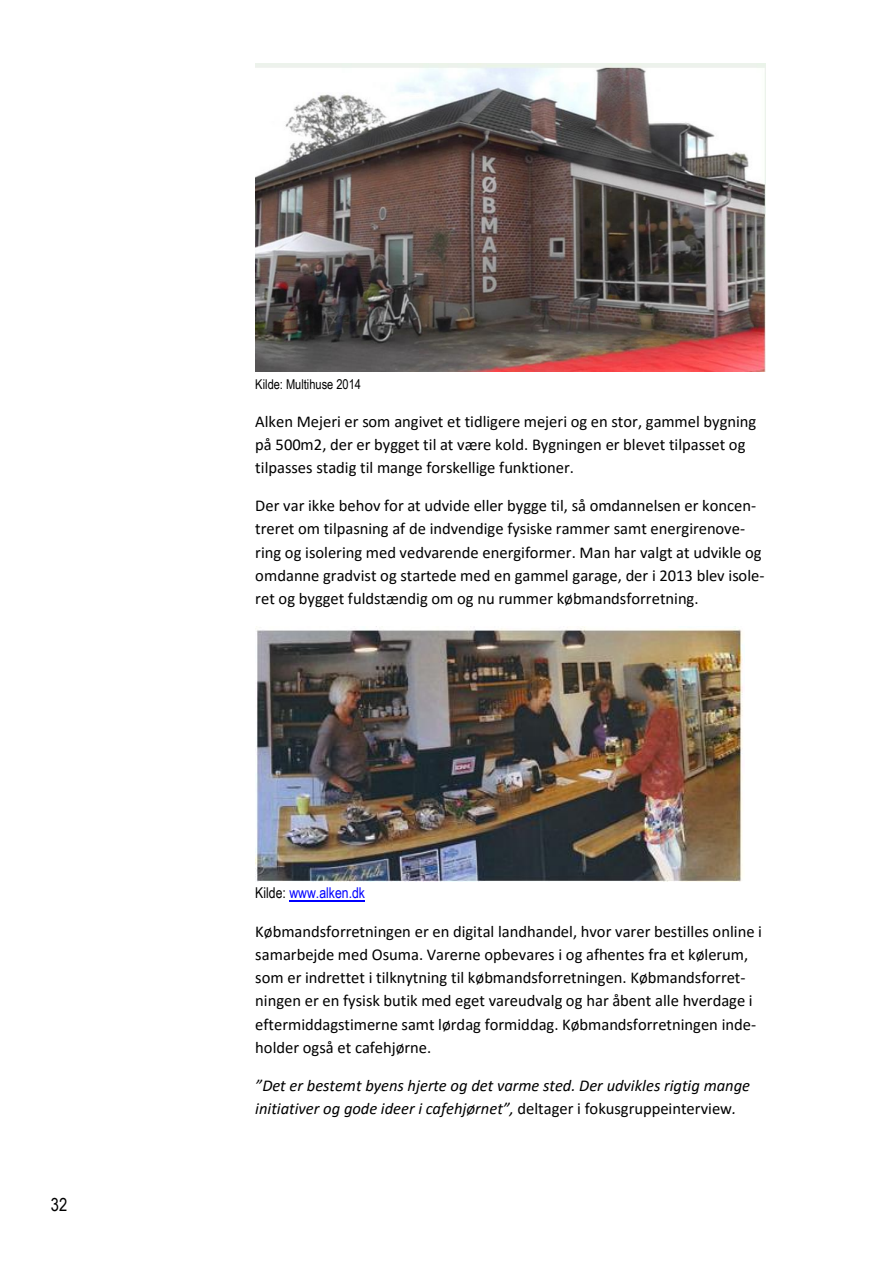
<style>
.page{position:relative;width:893px;height:1263px;background:#fff}
.page>*{position:absolute;margin:0;border:0;box-sizing:border-box;transform-origin:0 0}
.t1{font:18px "Arial Narrow";color:#000}
.t2{font:16.5px/23.2px "Calibri";color:#000}
.t3{font:italic 16.5px/23.2px "Calibri";color:#000}
.t4{font:15px "Arial Narrow";color:#00f}
.t5{font:13.5px "Arial Narrow";color:#000}
.s1{color:#000}
.s2{font-style:normal}
</style>
<div class="page">
<hr style="left:289px;top:900px;width:76px;height:1px;background:#00f">
<img style="left:255px;top:64px;width:510px;height:307px">
<img style="left:255px;top:626px;width:488px;height:255px">
<p class="t1" style="left:51px;top:1194px;width:18px">32</p>
<p class="t5" style="left:255px;top:376px;width:107px">Kilde: Multihuse 2014</p>
<p class="t2" style="left:255px;top:411px;width:502px">Alken Mejeri er som angivet et tidligere mejeri og en stor, gammel bygning på 500m2, der er bygget til at være kold. Bygningen er blevet tilpasset og tilpasses stadig til mange forskellige funktioner.</p>
<p class="t2" style="left:255px;top:495px;width:511px">Der var ikke behov for at udvide eller bygge til, så omdannelsen er koncen&shy;treret om tilpasning af de indvendige fysiske rammer samt energirenove&shy;ring og isolering med vedvarende energiformer. Man har valgt at udvikle og omdanne gradvist og startede med en gammel garage, der i 2013 blev isole&shy;ret og bygget fuldstændig om og nu rummer købmandsforretning.</p>
<p class="t4" style="left:255px;top:884px;width:111px"><span class="s1">Kilde:</span> www.alken.dk</p>
<p class="t2" style="left:255px;top:921px;width:508px">Købmandsforretningen er en digital landhandel, hvor varer bestilles online i samarbejde med Osuma. Varerne opbevares i og afhentes fra et kølerum, som er indrettet i tilknytning til købmandsforretningen. Købmandsforret&shy;ningen er en fysisk butik med eget vareudvalg og har åbent alle hverdage i eftermiddagstimerne samt lørdag formiddag. Købmandsforretningen inde&shy;holder også et cafehjørne.</p>
<p class="t3" style="left:255px;top:1075px;width:496px">”Det er bestemt byens hjerte og det varme sted. Der udvikles rigtig mange initiativer og gode ideer i cafehjørnet”, <span class="s2">deltager i fokusgruppeinterview</span>.</p>
</div>
